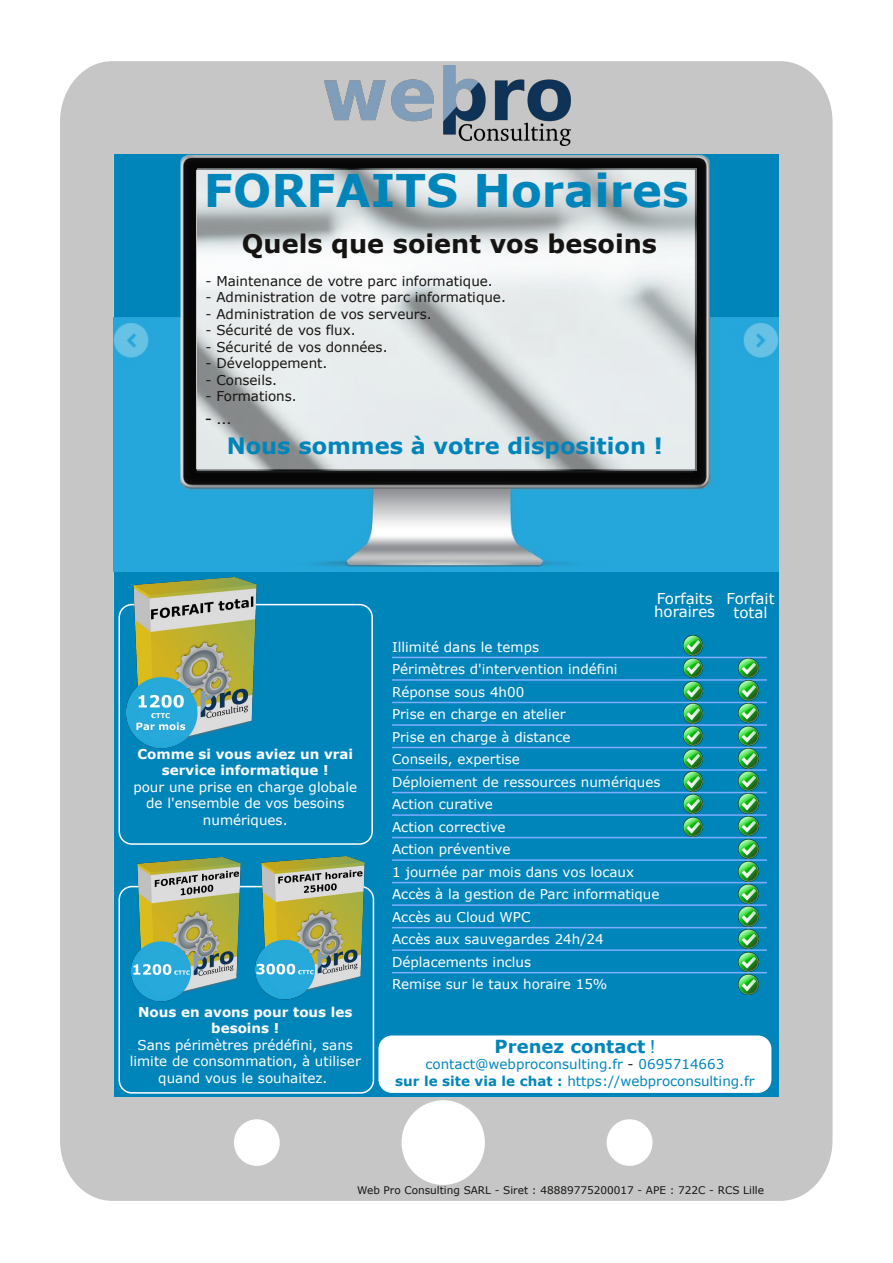
<style>
.page{position:relative;width:893px;height:1263px;background:#fff}
.page>*{position:absolute;margin:0;border:0;box-sizing:border-box;transform-origin:0 0}
.t1{font:700 45px "Verdana";color:#0085bb}
.t2{font:700 25.5px "Verdana";color:#161412}
.t3{font:700 22.5px "Verdana";color:#0085bb}
.t4{font:700 18px "Verdana";color:#0085bb}
.t5{font:18px "Arial";color:#161412}
.t6{font:15px/13.5px "Verdana";color:#fff}
.t7{font:13.5px/22.5px "Verdana";color:#fff;text-align:center}
.t8{font:13.5px "Verdana";color:#161412}
.t9{font:13.5px/16.5px "Verdana";color:#0085bb;text-align:center}
.t10{font:700 13.5px/16.5px "Verdana";color:#fff;text-align:center}
.t11{font:10.5px "Verdana";color:#161412}
.s1{font-family:"Arial";font-weight:400}
.s2{color:#161412}
.s3{font-weight:700}
</style>
<div class="page">
<div style="left:60px;top:61px;width:772px;height:1140px;background:#c6c6c6"></div>
<div style="left:234px;top:1119px;width:46px;height:47px;background:#fff;border-radius:50%"></div>
<div style="left:402px;top:1100px;width:83px;height:85px;background:#fff;border-radius:50%"></div>
<div style="left:607px;top:1119px;width:45px;height:47px;background:#fff;border-radius:50%"></div>
<img style="left:324px;top:66px;width:247px;height:80px">
<div style="left:114px;top:154px;width:664px;height:942px;background:#0085bb"></div>
<img style="left:114px;top:154px;width:664px;height:417px">
<img style="left:198px;top:169px;width:498px;height:301px">
<div style="left:119px;top:886px;width:255px;height:207px;border:2px solid #fff;border-radius:13px"></div>
<img style="left:256px;top:856px;width:108px;height:143px">
<img style="left:131px;top:858px;width:109px;height:144px">
<div style="left:118px;top:604px;width:255px;height:241px;border:2px solid #fff;border-radius:13px"></div>
<img style="left:127px;top:577px;width:129px;height:171px">
<div style="left:379px;top:1036px;width:392px;height:56px;background:#fff;border-radius:13px"></div>
<div style="left:378px;top:1035px;width:393px;height:58px;border:2px solid #fff;border-radius:13px"></div>
<hr style="left:392px;top:657px;width:375px;height:1px;background:#7dadff">
<hr style="left:392px;top:679px;width:375px;height:2px;background:#7dadff">
<hr style="left:392px;top:702px;width:375px;height:1px;background:#7dadff">
<hr style="left:392px;top:724px;width:375px;height:2px;background:#7dadff">
<hr style="left:392px;top:747px;width:375px;height:1px;background:#7dadff">
<hr style="left:392px;top:769px;width:375px;height:2px;background:#7dadff">
<hr style="left:392px;top:814px;width:375px;height:2px;background:#7dadff">
<hr style="left:392px;top:837px;width:375px;height:1px;background:#7dadff">
<hr style="left:392px;top:859px;width:375px;height:2px;background:#7dadff">
<hr style="left:392px;top:882px;width:375px;height:1px;background:#7dadff">
<hr style="left:392px;top:792px;width:375px;height:1px;background:#7dadff">
<hr style="left:392px;top:949px;width:375px;height:2px;background:#7dadff">
<hr style="left:392px;top:972px;width:375px;height:1px;background:#7dadff">
<hr style="left:392px;top:904px;width:375px;height:2px;background:#7dadff">
<hr style="left:392px;top:927px;width:375px;height:1px;background:#7dadff">
<img style="left:683px;top:636px;width:20px;height:19px">
<img style="left:683px;top:658px;width:20px;height:20px">
<img style="left:683px;top:681px;width:20px;height:19px">
<img style="left:683px;top:704px;width:20px;height:19px">
<img style="left:683px;top:726px;width:20px;height:20px">
<img style="left:683px;top:749px;width:20px;height:19px">
<img style="left:683px;top:772px;width:20px;height:19px">
<img style="left:683px;top:817px;width:20px;height:20px">
<img style="left:683px;top:794px;width:20px;height:20px">
<img style="left:739px;top:794px;width:19px;height:19px">
<img style="left:739px;top:952px;width:19px;height:19px">
<img style="left:739px;top:929px;width:19px;height:20px">
<img style="left:739px;top:907px;width:19px;height:19px">
<img style="left:739px;top:884px;width:19px;height:20px">
<img style="left:739px;top:862px;width:19px;height:19px">
<img style="left:739px;top:839px;width:19px;height:19px">
<img style="left:739px;top:816px;width:19px;height:20px">
<img style="left:739px;top:771px;width:19px;height:20px">
<img style="left:739px;top:749px;width:19px;height:19px">
<img style="left:739px;top:726px;width:19px;height:19px">
<img style="left:739px;top:703px;width:19px;height:20px">
<img style="left:739px;top:681px;width:19px;height:19px">
<img style="left:739px;top:658px;width:19px;height:20px">
<img style="left:739px;top:975px;width:19px;height:19px">
<h1 class="t1" style="left:204px;top:161px;width:486px">FORFAITS Horaires</h1>
<h2 class="t2" style="left:242px;top:227px;width:417px">Quels que soient vos besoins</h2>
<p class="t8" style="left:205px;top:272px;width:289px">- Maintenance de votre parc informatique.</p>
<p class="t8" style="left:205px;top:289px;width:302px">- Administration de votre parc informatique.</p>
<p class="t8" style="left:205px;top:305px;width:228px">- Administration de vos serveurs.</p>
<p class="t8" style="left:205px;top:322px;width:152px">- Sécurité de vos flux.</p>
<p class="t8" style="left:205px;top:338px;width:184px">- Sécurité de vos données.</p>
<p class="t8" style="left:205px;top:355px;width:123px">- Développement.</p>
<p class="t8" style="left:205px;top:371px;width:73px">- Conseils.</p>
<p class="t8" style="left:205px;top:388px;width:93px">- Formations.</p>
<h3 class="t5" style="left:205px;top:407px;width:27px">- ...</h3>
<h3 class="t3" style="left:227px;top:432px;width:437px">Nous sommes à votre disposition !</h3>
<p class="t10" style="left:137px;top:745px;width:217px">Comme si vous aviez un vrai service informatique !</p>
<p class="t7" style="left:133px;top:778px;width:225px;line-height:16.5px">pour une prise en charge globale de l'ensemble de vos besoins numériques.</p>
<p class="t6" style="left:654px;top:591px;width:62px">Forfaits horaires</p>
<p class="t6" style="left:727px;top:591px;width:50px;text-align:center">Forfait total</p>
<p class="t7" style="left:392px;top:635px;width:270px;text-align:left">Illimité dans le temps<br>Périmètres d'intervention indéfini<br>Réponse sous 4h00<br>Prise en charge en atelier<br>Prise en charge à distance<br>Conseils, expertise<br>Déploiement de ressources numériques<br>Action curative<br>Action corrective<br>Action préventive<br>1 journée par mois dans vos locaux<br>Accès à la gestion de Parc informatique<br>Accès au Cloud WPC<br>Accès aux sauvegardes 24h/24<br>Déplacements inclus<br>Remise sur le taux horaire 15%</p>
<p class="t10" style="left:138px;top:1003px;width:216px">Nous en avons pour tous les besoins !</p>
<p class="t7" style="left:130px;top:1036px;width:232px;line-height:16.5px">Sans périmètres prédéfini, sans limite de consommation, à utiliser quand vous le souhaitez.</p>
<h3 class="t4" style="left:495px;top:1034px;width:162px">Prenez contact <span class="s1">!</span></h3>
<p class="t9" style="left:395px;top:1055px;width:361px">contact@webproconsulting.fr <span class="s2">-</span> 0695714663<br><span class="s3">sur le site via le chat :</span> https://webproconsulting.fr</p>
<p class="t11" style="left:357px;top:1183px;width:408px">Web Pro Consulting SARL - Siret : 48889775200017 - APE : 722C - RCS Lille</p>
</div>
